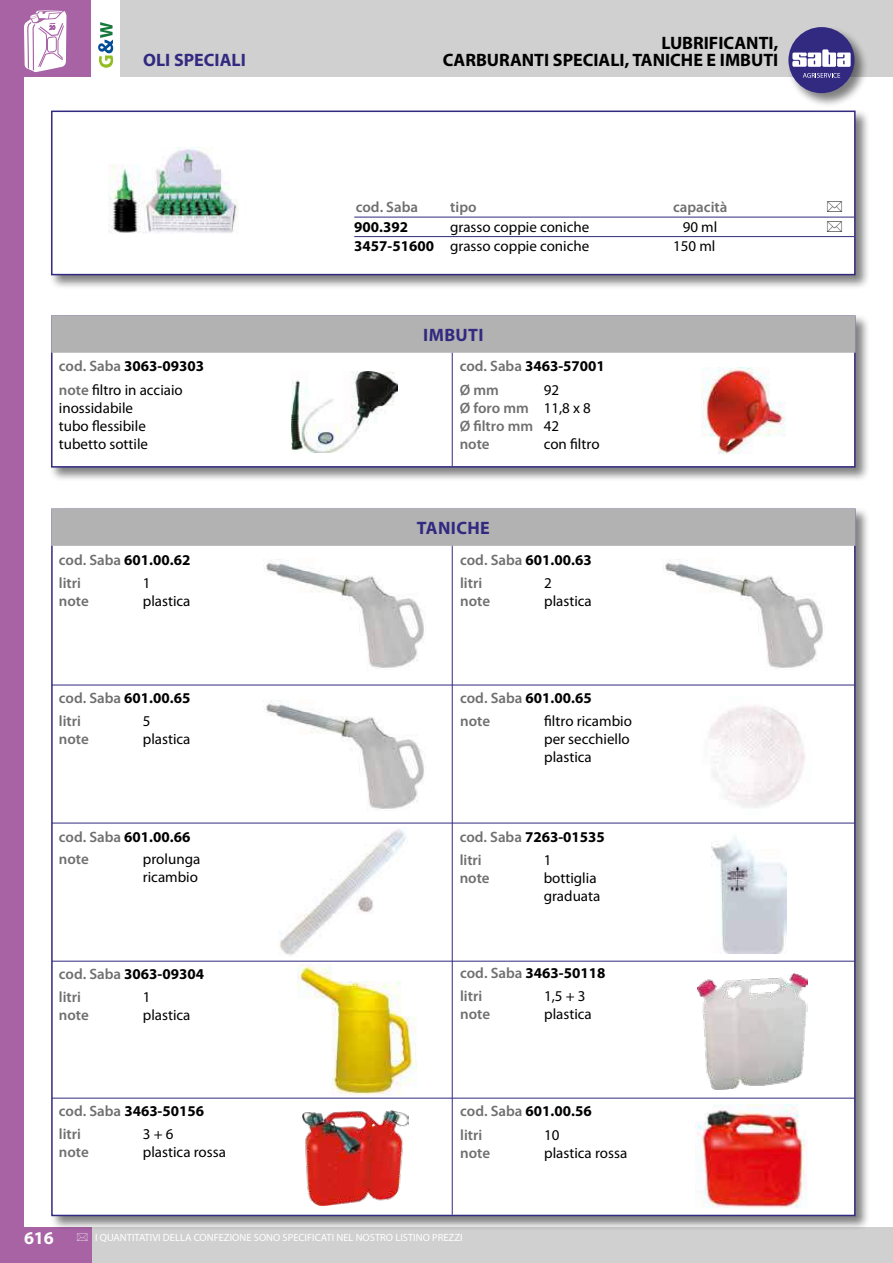
<style>
.page{position:relative;width:893px;height:1263px;background:#fff}
.page>*{position:absolute;margin:0;border:0;box-sizing:border-box;transform-origin:0 0}
.t1{font:700 18px/16.5px "Myriad Pro";color:#000;text-align:right}
.t2{font:700 18px "Myriad Pro";letter-spacing:.01em;color:#322a80}
.t3{font:700 18px "Myriad Pro";color:#fff}
.t4{font:15px/18px "Myriad Pro";color:#000}
.t5{font:700 15px "Myriad Pro";color:#000}
.t6{font:600 15px/18px "Myriad Pro";color:#706f6f}
.t7{font:10.5px "Myriad Pro";color:#fff}
.s1{font-weight:700}
.s2{font-weight:600;color:#706f6f}
.s3{font-weight:400;color:#000}
</style>
<div class="page">
<div style="left:0;top:1227px;width:893px;height:36px;background:#d0d0d0"></div>
<div style="left:0;top:0;width:893px;height:77px;background:#d0d0d0"></div>
<div style="left:0;top:0;width:24px;height:1263px;background:#a863a5"></div>
<div style="left:0;top:0;width:91px;height:77px;background:#a863a5"></div>
<div style="left:0;top:1227px;width:91px;height:36px;background:#a863a5"></div>
<div style="left:91px;top:0;width:29px;height:77px;background:#fff"></div>
<svg style="left:98px;top:22px;width:15px;height:46px"></svg>
<svg style="left:24px;top:10px;width:42px;height:62px;background:#e7d5e6"></svg>
<div style="left:49px;top:314px;width:821px;height:168px;background:#000;opacity:.5"></div>
<div style="left:51px;top:315px;width:805px;height:153px;background:#fff;border:2px solid #322a80"></div>
<div style="left:49px;top:109px;width:821px;height:181px;background:#000;opacity:.5"></div>
<div style="left:51px;top:111px;width:805px;height:164px;background:#fff;border:2px solid #322a80"></div>
<div style="left:52px;top:316px;width:803px;height:36px;background:#b3b2b2"></div>
<div style="left:51px;top:315px;width:805px;height:38px;border:2px solid #b3b2b2"></div>
<hr style="left:452px;top:353px;width:1px;height:113px;background:#322a80">
<div style="left:50px;top:507px;width:820px;height:724px;background:#000;opacity:.5"></div>
<div style="left:51px;top:509px;width:805px;height:707px;background:#fff;border:2px solid #322a80"></div>
<hr style="left:52px;top:823px;width:803px;height:1px;background:#322a80">
<hr style="left:52px;top:685px;width:803px;height:1px;background:#322a80">
<hr style="left:52px;top:961px;width:803px;height:1px;background:#322a80">
<hr style="left:52px;top:1098px;width:803px;height:1px;background:#322a80">
<hr style="left:452px;top:542px;width:1px;height:673px;background:#322a80">
<div style="left:52px;top:509px;width:803px;height:36px;background:#b3b2b2"></div>
<div style="left:51px;top:509px;width:805px;height:37px;border:2px solid #b3b2b2"></div>
<img style="left:291px;top:372px;width:106px;height:80px">
<img style="left:701px;top:368px;width:85px;height:86px">
<img style="left:711px;top:837px;width:75px;height:116px">
<img style="left:697px;top:973px;width:111px;height:116px">
<img style="left:303px;top:1110px;width:105px;height:95px">
<hr style="left:354px;top:217px;width:500px;height:1px;background:#322a80">
<hr style="left:354px;top:236px;width:500px;height:1px;background:#322a80">
<img style="left:266px;top:559px;width:158px;height:110px">
<img style="left:266px;top:700px;width:158px;height:110px">
<img style="left:665px;top:559px;width:158px;height:110px">
<img style="left:709px;top:705px;width:96px;height:103px">
<img style="left:278px;top:829px;width:128px;height:126px">
<img style="left:298px;top:965px;width:119px;height:130px">
<img style="left:696px;top:1104px;width:112px;height:104px">
<div style="left:787px;top:25px;width:82px;height:82px;background:#000;opacity:.5"></div>
<div style="left:788px;top:27px;width:66px;height:66px;background:#322a80;border-radius:50%"></div>
<svg style="left:803px;top:73px;width:37px;height:5px"></svg>
<svg style="left:792px;top:49px;width:59px;height:18px"></svg>
<img style="left:108px;top:148px;width:129px;height:86px">
<p class="t2" style="left:143px;top:48px;width:104px">OLI SPECIALI</p>
<p class="t1" style="left:443px;top:35px;width:337px">LUBRIFICANTI,<br>CARBURANTI SPECIALI, TANICHE E IMBUTI</p>
<p class="t6" style="left:356px;top:198px;width:64px">cod. Saba</p>
<p class="t6" style="left:450px;top:198px;width:28px">tipo</p>
<p class="t6" style="left:673px;top:198px;width:56px">capacità</p>
<p class="t5" style="left:354px;top:217px;width:55px">900.392</p>
<p class="t4" style="left:450px;top:218px;width:141px">grasso coppie coniche</p>
<p class="t4" style="left:683px;top:218px;width:36px">90 ml</p>
<p class="t4" style="left:354px;top:237px;width:237px"><span class="s1">3457-51600</span> grasso coppie coniche</p>
<p class="t4" style="left:673px;top:237px;width:44px">150 ml</p>
<p class="t2" style="left:423px;top:323px;width:62px">IMBUTI</p>
<p class="t5" style="left:59px;top:356px;width:147px"><span class="s2">cod. Saba</span> 3063-09303</p>
<p class="t5" style="left:460px;top:356px;width:147px"><span class="s2">cod. Saba</span> 3463-57001</p>
<p class="t4" style="left:59px;top:380px;width:125px"><span class="s2">note</span> filtro in acciaio inossidabile<br>tubo flessibile tubetto sottile</p>
<p class="t6" style="left:460px;top:380px;width:41px">Ø mm</p>
<p class="t6" style="left:460px;top:380px;width:133px;text-indent:84px"><span class="s3">92<br></span>Ø foro mm <span class="s3">11,8 x 8<br></span>Ø filtro mm <span class="s3">42 </span>note</p>
<p class="t4" style="left:544px;top:434px;width:57px">con filtro</p>
<p class="t5" style="left:59px;top:550px;width:133px"><span class="s2">cod. Saba</span> 601.00.62</p>
<p class="t6" style="left:59px;top:573px;width:24px">litri</p>
<p class="t4" style="left:143px;top:573px;width:9px">1</p>
<p class="t6" style="left:59px;top:591px;width:32px">note</p>
<p class="t4" style="left:143px;top:591px;width:49px">plastica</p>
<p class="t2" style="left:417px;top:516px;width:74px">TANICHE</p>
<p class="t5" style="left:460px;top:550px;width:133px"><span class="s2">cod. Saba</span> 601.00.63</p>
<p class="t6" style="left:460px;top:573px;width:24px">litri</p>
<p class="t4" style="left:544px;top:573px;width:9px">2</p>
<p class="t6" style="left:460px;top:591px;width:32px">note</p>
<p class="t4" style="left:544px;top:591px;width:49px">plastica</p>
<p class="t5" style="left:59px;top:688px;width:133px"><span class="s2">cod. Saba</span> 601.00.65</p>
<p class="t5" style="left:460px;top:688px;width:133px"><span class="s2">cod. Saba</span> 601.00.65</p>
<p class="t6" style="left:59px;top:711px;width:24px">litri</p>
<p class="t4" style="left:143px;top:711px;width:9px">5</p>
<p class="t6" style="left:59px;top:729px;width:32px">note</p>
<p class="t4" style="left:143px;top:729px;width:49px">plastica</p>
<p class="t6" style="left:460px;top:711px;width:32px">note</p>
<p class="t4" style="left:544px;top:711px;width:89px">filtro ricambio per secchiello plastica</p>
<p class="t5" style="left:59px;top:827px;width:133px"><span class="s2">cod. Saba</span> 601.00.66</p>
<p class="t5" style="left:460px;top:827px;width:147px"><span class="s2">cod. Saba</span> 7263-01535</p>
<p class="t6" style="left:59px;top:850px;width:32px">note</p>
<p class="t4" style="left:143px;top:850px;width:59px">prolunga ricambio</p>
<p class="t6" style="left:460px;top:850px;width:24px">litri</p>
<p class="t4" style="left:544px;top:850px;width:9px">1</p>
<p class="t6" style="left:460px;top:868px;width:32px">note</p>
<p class="t4" style="left:544px;top:868px;width:58px">bottiglia graduata</p>
<p class="t5" style="left:59px;top:964px;width:147px"><span class="s2">cod. Saba</span> 3063-09304</p>
<p class="t5" style="left:460px;top:963px;width:147px"><span class="s2">cod. Saba</span> 3463-50118</p>
<p class="t6" style="left:59px;top:987px;width:24px">litri</p>
<p class="t4" style="left:143px;top:988px;width:9px">1</p>
<p class="t6" style="left:59px;top:1005px;width:32px">note</p>
<p class="t4" style="left:143px;top:1006px;width:49px">plastica</p>
<p class="t6" style="left:460px;top:987px;width:24px">litri</p>
<p class="t4" style="left:544px;top:987px;width:43px">1,5 + 3</p>
<p class="t6" style="left:460px;top:1005px;width:32px">note</p>
<p class="t4" style="left:544px;top:1005px;width:49px">plastica</p>
<p class="t5" style="left:59px;top:1101px;width:147px"><span class="s2">cod. Saba</span> 3463-50156</p>
<p class="t5" style="left:460px;top:1101px;width:133px"><span class="s2">cod. Saba</span> 601.00.56</p>
<p class="t6" style="left:59px;top:1125px;width:24px">litri</p>
<p class="t4" style="left:143px;top:1125px;width:32px">3 + 6</p>
<p class="t6" style="left:59px;top:1143px;width:32px">note</p>
<p class="t4" style="left:143px;top:1143px;width:85px">plastica rossa</p>
<p class="t6" style="left:460px;top:1126px;width:24px">litri</p>
<p class="t4" style="left:544px;top:1126px;width:17px">10</p>
<p class="t6" style="left:460px;top:1144px;width:32px">note</p>
<p class="t4" style="left:544px;top:1144px;width:85px">plastica rossa</p>
<p class="t3" style="left:24px;top:1226px;width:31px">616</p>
<p class="t7" style="left:95px;top:1231px;width:369px">I QUANTITATIVI DELLA CONFEZIONE SONO SPECIFICATI NEL NOSTRO LISTINO PREZZI</p>
</div>
